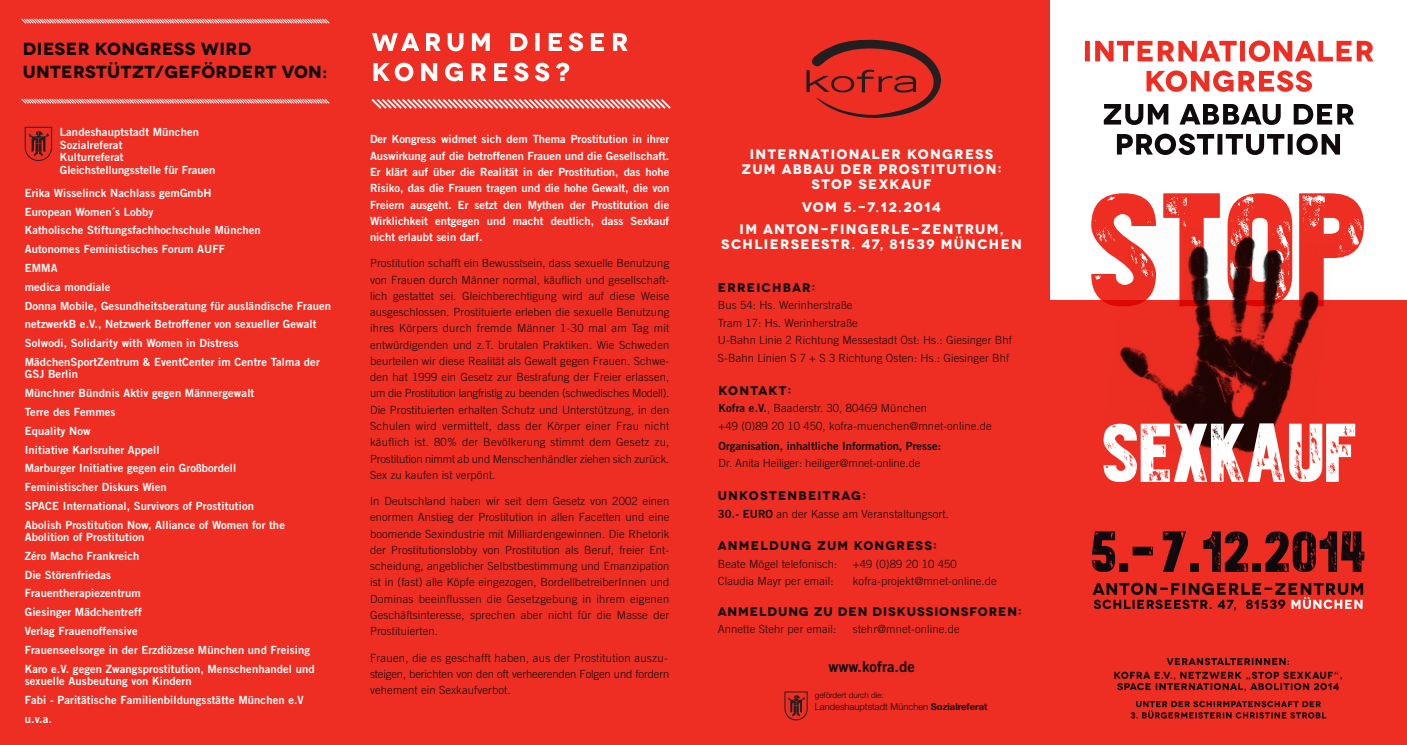
<style>
.page{position:relative;width:1407px;height:745px;background:#fff}
.page>*{position:absolute;margin:0;border:0;box-sizing:border-box;transform-origin:0 0}
.t1{font:700 17.5px/22.5px "Novecentowide";letter-spacing:.02em;color:#110a0c}
.t2{font:15px "Trade Gothic Bold Two";color:#110a0c}
.t3{font:700 13.75px/15px "Novecentowide";letter-spacing:.1em;color:#fff;text-align:center}
.t4{font:700 12.5px "Novecentowide";letter-spacing:.09em;color:#110a0c}
.t5{font:300 11.25px/16.2px "Trade Gothic";letter-spacing:.01em;color:#110a0c}
.t6{font:11.25px/18.8px "Trade Gothic Bold Two";letter-spacing:.01em;color:#fff}
.t7{font:11.25px "Trade Gothic Bold Two";color:#110a0c}
.t8{font:300 9.38px "Helvetica Neue";color:#110a0c}
.t9{font:300 8.12px "Helvetica Neue";color:#110a0c}
.s1{font-family:"Trade Gothic Bold Two";font-weight:400}
.s2{font-weight:700}
</style>
<div class="page">
<div style="left:1048px;top:300px;width:358px;height:444px;background:#ee2e22"></div>
<svg style="left:1146px;top:70px;width:166px;height:22px"></svg>
<svg style="left:1085px;top:40px;width:288px;height:22px"></svg>
<svg style="left:1091px;top:193px;width:273px;height:107px"></svg>
<svg style="left:1117px;top:133px;width:223px;height:22px"></svg>
<svg style="left:1104px;top:104px;width:250px;height:21px"></svg>
<svg style="left:1092px;top:531px;width:272px;height:40px"></svg>
<svg style="left:1092px;top:582px;width:271px;height:28px"></svg>
<svg style="left:1114px;top:671px;width:228px;height:20px"></svg>
<svg style="left:1166px;top:657px;width:123px;height:7px"></svg>
<svg style="left:1130px;top:700px;width:196px;height:18px"></svg>
<img style="left:1102px;top:220px;width:234px;height:203px">
<svg style="left:1103px;top:423px;width:252px;height:58px"></svg>
<div style="left:0;top:0;width:1049px;height:744px;background:#ee2e22"></div>
<svg style="left:373px;top:63px;width:196px;height:18px"></svg>
<svg style="left:372px;top:33px;width:255px;height:18px"></svg>
<svg style="left:371px;top:99px;width:300px;height:10px"></svg>
<svg style="left:21px;top:98px;width:309px;height:6px"></svg>
<svg style="left:21px;top:18px;width:309px;height:6px"></svg>
<svg style="left:806px;top:40px;width:135px;height:78px"></svg>
<svg style="left:784px;top:691px;width:24px;height:29px"></svg>
<svg style="left:25px;top:126px;width:27px;height:35px"></svg>
<h1 class="t1" style="left:23px;top:38px;width:306px">DIESER KONGRESS WIRD<br>UNTERSTÜTZT/GEFÖRDERT VON:</h1>
<p class="t6" style="left:60px;top:125px;width:157px;line-height:12.5px">Landeshauptstadt München<br>Sozialreferat<br>Kulturreferat<br>Gleichstellungsstelle für Frauen</p>
<p class="t6" style="left:25px;top:183px;width:308px">Erika Wisselinck Nachlass gemGmbH<br>European Women´s Lobby<br>Katholische Stiftungsfachhochschule München<br>Autonomes Feministisches Forum AUFF<br>EMMA<br>medica mondiale<br>Donna Mobile, Gesundheitsberatung für ausländische Frauen netzwerkB e.V., Netzwerk Betroffener von sexueller Gewalt Solwodi, Solidarity with Women in Distress MädchenSportZentrum &amp; EventCenter im Centre Talma der</p>
<p class="t6" style="left:25px;top:364px;width:262px">GSJ Berlin<br>Münchner Bündnis Aktiv gegen Männergewalt<br>Terre des Femmes<br>Equality Now<br>Initiative Karlsruher Appell<br>Marburger Initiative gegen ein Großbordell<br>Feministischer Diskurs Wien<br>SPACE International, Survivors of Prostitution<br>Abolish Prostitution Now, Alliance of Women for the</p>
<p class="t6" style="left:25px;top:527px;width:291px">Abolition of Prostitution<br>Zéro Macho Frankreich<br>Die Störenfriedas<br>Frauentherapiezentrum<br>Giesinger Mädchentreff<br>Verlag Frauenoffensive<br>Frauenseelsorge in der Erzdiözese München und Freising<br>Karo e.V. gegen Zwangsprostitution, Menschenhandel und</p>
<p class="t6" style="left:25px;top:671px;width:281px">sexuelle Ausbeutung von Kindern<br>Fabi - Paritätische Familienbildungsstätte München e.V u.v.a.</p>
<p class="t6" style="left:370px;top:131px;width:301px;line-height:16.2px;text-align:justify">Der Kongress widmet sich dem Thema Prostitution in ihrer Auswirkung auf die betroffenen Frauen und die Gesellschaft.<br>Er klärt auf über die Realität in der Prostitution, das hohe Risiko, das die Frauen tragen und die hohe Gewalt, die von Freiern ausgeht. Er setzt den Mythen der Prostitution die Wirklichkeit entgegen und macht deutlich, dass Sexkauf nicht erlaubt sein darf.</p>
<p class="t5" style="left:370px;top:255px;width:301px;text-align:justify">Prostitution schafft ein Bewusstsein, dass sexuelle Benutzung von Frauen durch Männer normal, käuflich und gesellschaft&shy;lich gestattet sei. Gleichberechtigung wird auf diese Weise ausgeschlossen. Prostituierte erleben die sexuelle Benutzung ihres Körpers durch fremde Männer 1-30 mal am Tag mit entwürdigenden und z.T. brutalen Praktiken. Wie Schweden beurteilen wir diese Realität als Gewalt gegen Frauen. Schwe&shy;den hat 1999 ein Gesetz zur Bestrafung der Freier erlassen, um die Prostitution langfristig zu beenden (schwedisches Modell).<br>Die Prostituierten erhalten Schutz und Unterstützung, in den Schulen wird vermittelt, dass der Körper einer Frau nicht käuflich ist. 80% der Bevölkerung stimmt dem Gesetz zu, Prostitution nimmt ab und Menschenhändler ziehen sich zurück.<br>Sex zu kaufen ist verpönt.</p>
<p class="t5" style="left:370px;top:492px;width:301px;text-align:justify">In Deutschland haben wir seit dem Gesetz von 2002 einen enormen Anstieg der Prostitution in allen Facetten und eine boomende Sexindustrie mit Milliardengewinnen. Die Rhetorik der Prostitutionslobby von Prostitution als Beruf, freier Ent&shy;scheidung, angeblicher Selbstbestimmung und Emanzipation ist in (fast) alle Köpfe eingezogen, BordellbetreiberInnen und Dominas beeinflussen die Gesetzgebung in ihrem eigenen Geschäftsinteresse, sprechen aber nicht für die Masse der Prostituierten.</p>
<p class="t5" style="left:370px;top:648px;width:301px">Frauen, die es geschafft haben, aus der Prostitution auszu&shy;steigen, berichten von den oft verheerenden Folgen und fordern vehement ein Sexkaufverbot.</p>
<p class="t3" style="left:741px;top:147px;width:262px">INTERNATIONALER KONGRESS<br>ZUM ABBAU DER PROSTITUTION:<br>STOP SEXKAUF</p>
<p class="t3" style="left:739px;top:196px;width:266px;line-height:22.5px">VOM 5.-7.12.2014<br>IM ANTON-FINGERLE-ZENTRUM,</p>
<p class="t3" style="left:721px;top:237px;width:302px">SCHLIERSEESTR. 47, 81539 MÜNCHEN</p>
<p class="t4" style="left:718px;top:279px;width:99px">ERREICHBAR:</p>
<p class="t5" style="left:718px;top:296px;width:295px;line-height:17.5px">Bus 54: Hs. Werinherstraße<br>Tram 17: Hs. Werinherstraße<br>U-Bahn Linie 2 Richtung Messestadt Ost: Hs.: Giesinger Bhf S-Bahn Linien S 7 + S 3 Richtung Osten: Hs.: Giesinger Bhf</p>
<p class="t4" style="left:718px;top:382px;width:74px">KONTAKT:</p>
<p class="t5" style="left:718px;top:399px;width:275px;line-height:17.5px"><span class="s1">Kofra e.V.</span>, Baaderstr. 30, 80469 München<br>+49 (0)89 20 10 450, kofra-muenchen@mnet-online.de</p>
<p class="t7" style="left:718px;top:438px;width:224px">Organisation, inhaltliche Information, Presse:</p>
<p class="t5" style="left:718px;top:454px;width:203px">Dr. Anita Heiliger: heiliger@mnet-online.de</p>
<p class="t4" style="left:718px;top:487px;width:150px">UNKOSTENBEITRAG:</p>
<p class="t5" style="left:718px;top:505px;width:232px"><span class="s1">30.- EURO</span> an der Kasse am Veranstaltungsort.</p>
<p class="t4" style="left:718px;top:537px;width:220px">ANMELDUNG ZUM KONGRESS:</p>
<p class="t5" style="left:718px;top:555px;width:121px">Beate Mögel telefonisch:</p>
<p class="t5" style="left:853px;top:555px;width:105px">+49 (0)89 20 10 450</p>
<p class="t5" style="left:718px;top:572px;width:117px">Claudia Mayr per email:</p>
<p class="t5" style="left:853px;top:572px;width:145px">kofra-projekt@mnet-online.de</p>
<p class="t4" style="left:718px;top:603px;width:305px">ANMELDUNG ZU DEN DISKUSSIONSFOREN:</p>
<p class="t5" style="left:718px;top:620px;width:120px">Annette Stehr per email:</p>
<p class="t5" style="left:853px;top:620px;width:108px">stehr@mnet-online.de</p>
<h2 class="t2" style="left:828px;top:656px;width:88px">www.kofra.de</h2>
<p class="t9" style="left:815px;top:690px;width:70px">gefördert durch die:</p>
<p class="t8" style="left:815px;top:700px;width:174px">Landeshauptstadt München <span class="s2">Sozialreferat</span></p>
</div>
